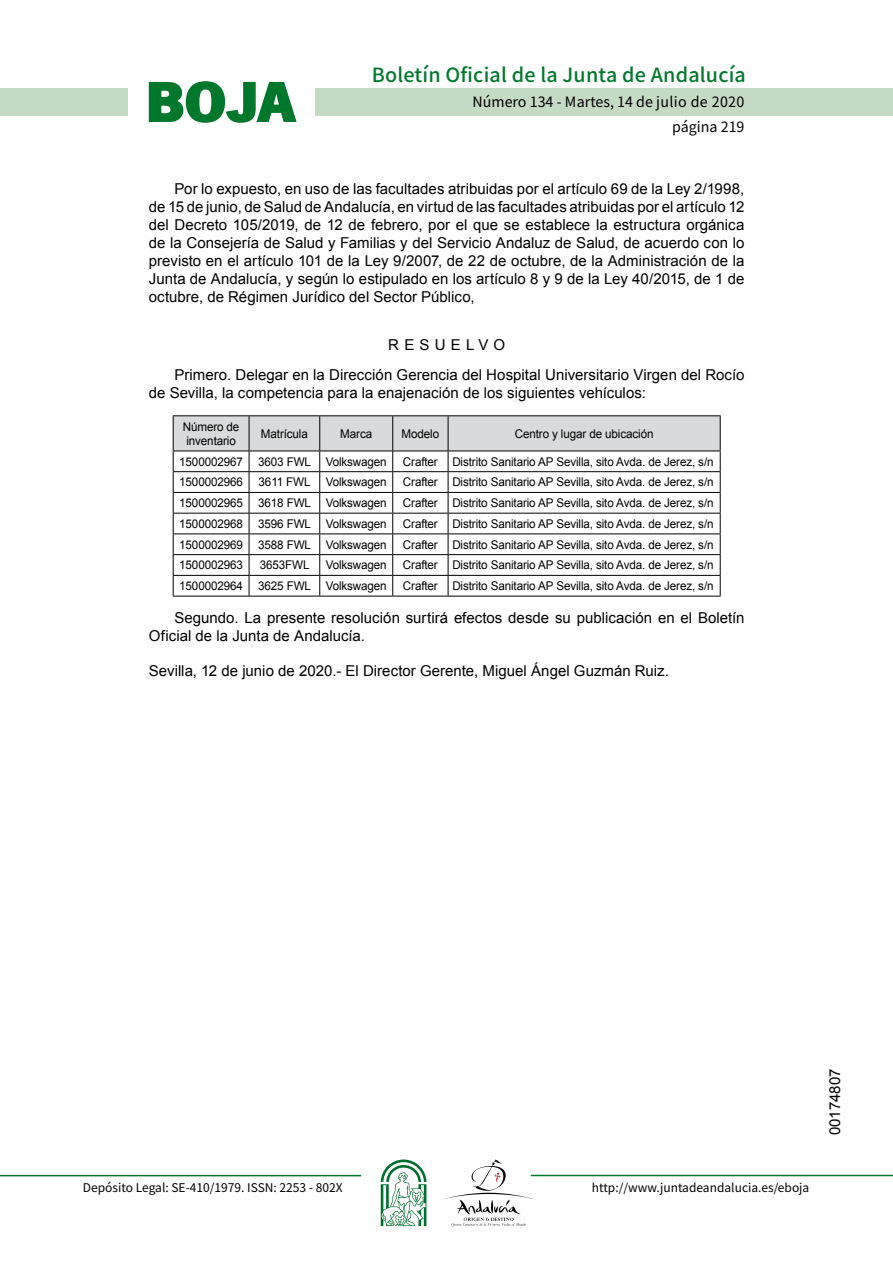
<style>
.page{position:relative;width:893px;height:1263px;background:#fff}
.page>*{position:absolute;margin:0;border:0;box-sizing:border-box;transform-origin:0 0}
.t1{font:700 57.75px "News Got T";color:#00782c;scale:1.14 1}
.t2{font:500 19.5px "Noto Sans HK";letter-spacing:.01em;color:#00782c}
.t3{font:15px/18px "Arial";color:#000}
.t4{font:14.25px/24.5px "Noto Sans HK";color:#000;text-align:right}
.t5{font:12px/14.4px "Arial";letter-spacing:-.01em;color:#000;text-align:center}
.t6{font:12px "Noto Sans HK";color:#000}
</style>
<div class="page">
<div style="left:315px;top:88px;width:577px;height:28px;background:#c5dac3"></div>
<div style="left:0;top:88px;width:128px;height:28px;background:#c5dac3"></div>
<hr style="left:0;top:1175px;width:361px;height:1px;background:#00782c">
<hr style="left:531px;top:1175px;width:361px;height:1px;background:#00782c">
<svg style="left:148px;top:81px;width:149px;height:42px"></svg>
<svg style="left:442px;top:1159px;width:100px;height:67px"></svg>
<svg style="left:381px;top:1160px;width:45px;height:66px"></svg>
<hr style="left:173px;top:415px;width:76px;height:1px;background:#000">
<hr style="left:249px;top:415px;width:71px;height:1px;background:#000">
<hr style="left:320px;top:415px;width:73px;height:1px;background:#000">
<hr style="left:393px;top:415px;width:55px;height:1px;background:#000">
<hr style="left:448px;top:415px;width:272px;height:1px;background:#000">
<svg style="left:173px;top:416px;width:547px;height:180px"></svg>
<hr style="left:173px;top:596px;width:76px;height:1px;background:#000">
<hr style="left:249px;top:596px;width:71px;height:1px;background:#000">
<hr style="left:320px;top:596px;width:73px;height:1px;background:#000">
<hr style="left:393px;top:596px;width:55px;height:1px;background:#000">
<hr style="left:448px;top:596px;width:272px;height:1px;background:#000">
<h1 class="t1" style="left:145px;top:68px;width:133px">BOJA</h1>
<h2 class="t2" style="left:372px;top:64px;width:375px">Boletín Oficial de la Junta de Andalucía</h2>
<p class="t4" style="left:472px;top:90px;width:273px">Número 134 - Martes, 14 de julio de 2020 página 219</p>
<p class="t3" style="left:149px;top:180px;width:597px;text-align:justify;text-indent:26px">Por lo expuesto, en uso de las facultades atribuidas por el artículo 69 de la Ley 2/1998, de 15 de junio, de Salud de Andalucía, en virtud de las facultades atribuidas por el artículo 12 del Decreto 105/2019, de 12 de febrero, por el que se establece la estructura orgánica de la Consejería de Salud y Familias y del Servicio Andaluz de Salud, de acuerdo con lo previsto en el artículo 101 de la Ley 9/2007, de 22 de octubre, de la Administración de la Junta de Andalucía, y según lo estipulado en los artículo 8 y 9 de la Ley 40/2015, de 1 de octubre, de Régimen Jurídico del Sector Público,</p>
<p class="t3" style="left:174px;top:329px;width:571px;line-height:30.8px;text-indent:214px">RESUELVO<br>Primero. Delegar en la Dirección Gerencia del Hospital Universitario Virgen del Rocío</p>
<p class="t3" style="left:149px;top:384px;width:498px">de Sevilla, la competencia para la enajenación de los siguientes vehículos:</p>
<p class="t5" style="left:183px;top:419px;width:58px">Número de inventario</p>
<p class="t5" style="left:261px;top:426px;width:48px">Matrícula</p>
<p class="t5" style="left:340px;top:426px;width:33px">Marca</p>
<p class="t5" style="left:401px;top:426px;width:39px">Modelo</p>
<p class="t5" style="left:514px;top:426px;width:140px">Centro y lugar de ubicación</p>
<p class="t5" style="left:179px;top:454px;width:65px">1500002967</p>
<p class="t5" style="left:258px;top:454px;width:130px">3603 FWL Volkswagen</p>
<p class="t5" style="left:403px;top:454px;width:312px">Crafter Distrito Sanitario AP Sevilla, sito Avda. de Jerez, s/n</p>
<p class="t5" style="left:179px;top:475px;width:65px">1500002966</p>
<p class="t5" style="left:258px;top:475px;width:54px">3611 FWL</p>
<p class="t5" style="left:326px;top:475px;width:63px">Volkswagen</p>
<p class="t5" style="left:403px;top:475px;width:312px">Crafter Distrito Sanitario AP Sevilla, sito Avda. de Jerez, s/n</p>
<p class="t5" style="left:179px;top:496px;width:65px">1500002965</p>
<p class="t5" style="left:258px;top:496px;width:130px">3618 FWL Volkswagen</p>
<p class="t5" style="left:403px;top:496px;width:312px">Crafter Distrito Sanitario AP Sevilla, sito Avda. de Jerez, s/n</p>
<p class="t5" style="left:179px;top:517px;width:65px">1500002968</p>
<p class="t5" style="left:258px;top:517px;width:130px">3596 FWL Volkswagen</p>
<p class="t5" style="left:403px;top:517px;width:312px">Crafter Distrito Sanitario AP Sevilla, sito Avda. de Jerez, s/n</p>
<p class="t5" style="left:179px;top:537px;width:65px">1500002969</p>
<p class="t5" style="left:258px;top:537px;width:130px">3588 FWL Volkswagen</p>
<p class="t5" style="left:403px;top:537px;width:312px">Crafter Distrito Sanitario AP Sevilla, sito Avda. de Jerez, s/n</p>
<p class="t5" style="left:179px;top:558px;width:65px">1500002963</p>
<p class="t5" style="left:260px;top:558px;width:51px">3653FWL</p>
<p class="t5" style="left:326px;top:558px;width:63px">Volkswagen</p>
<p class="t5" style="left:403px;top:558px;width:312px">Crafter Distrito Sanitario AP Sevilla, sito Avda. de Jerez, s/n</p>
<p class="t5" style="left:179px;top:579px;width:65px">1500002964</p>
<p class="t5" style="left:258px;top:579px;width:130px">3625 FWL Volkswagen</p>
<p class="t5" style="left:403px;top:579px;width:312px">Crafter Distrito Sanitario AP Sevilla, sito Avda. de Jerez, s/n</p>
<p class="t3" style="left:149px;top:609px;width:597px;text-indent:26px">Segundo. La presente resolución surtirá efectos desde su publicación en el Boletín<br>Oficial de la Junta de Andalucía.</p>
<p class="t3" style="left:149px;top:662px;width:521px">Sevilla, 12 de junio de 2020.- El Director Gerente, Miguel Ángel Guzmán Ruiz.</p>
<p class="t6" style="left:83px;top:1181px;width:261px">Depósito Legal: SE-410/1979. ISSN: 2253 - 802X</p>
<p class="t6" style="left:592px;top:1181px;width:219px">http://www.juntadeandalucia.es/eboja</p>
<p class="t3" style="left:826px;top:1135px;width:68px;rotate:-90deg">00174807</p>
</div>
